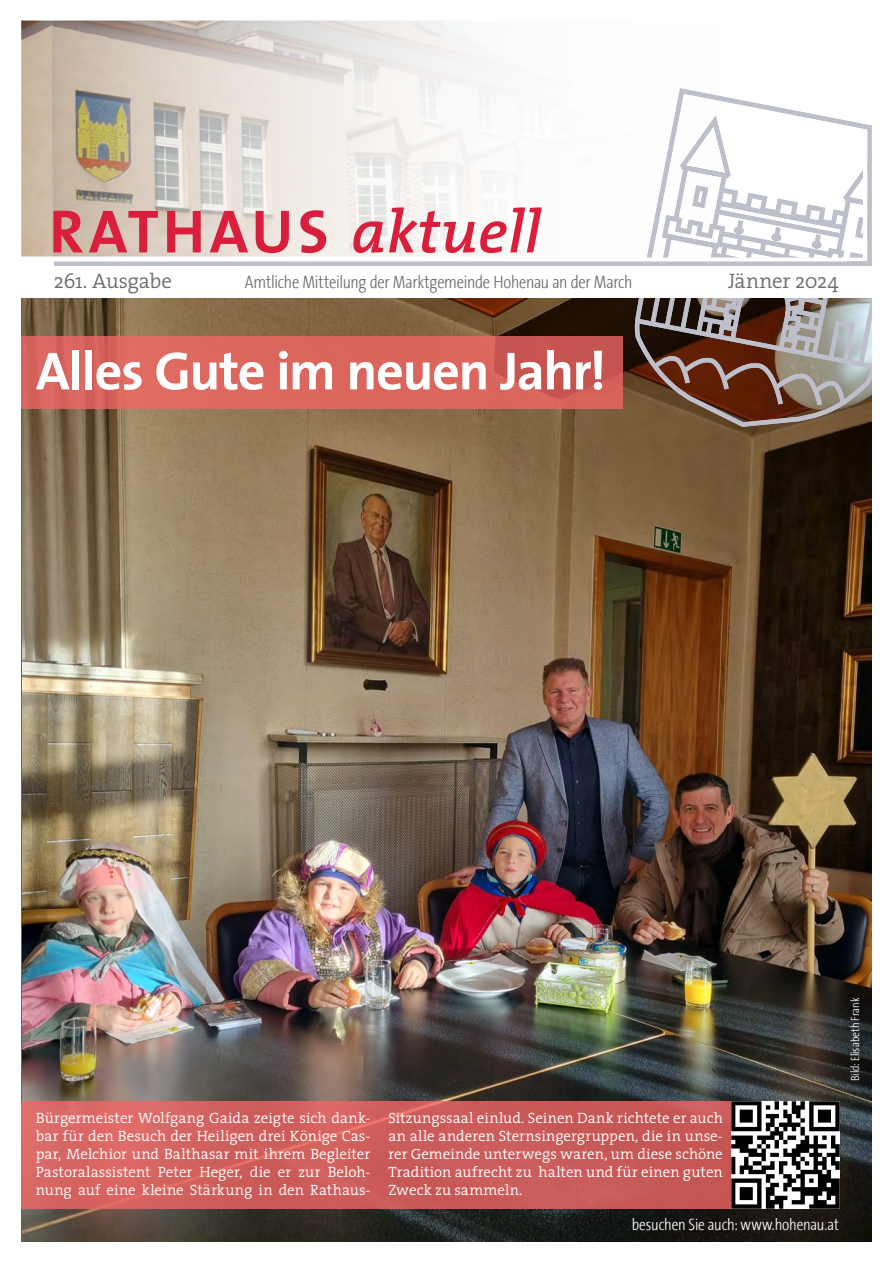
<style>
.page{position:relative;width:893px;height:1263px;background:#fff}
.page>*{position:absolute;margin:0;border:0;box-sizing:border-box;transform-origin:0 0}
.t1{font:61.5px "The Sans 7 Bold Plain";letter-spacing:.07em;color:#da1f3d}
.t2{font:54px "The Sans 7 Bold Plain";letter-spacing:-.025em;color:#fff}
.t3{font:300 21px "The Serif 4";letter-spacing:-.02em;color:#6c6d70}
.t4{font:300 18px "The Sans Cd C3";letter-spacing:-.015em;color:#6c6d70}
.t5{font:300 16.5px "The Sans Cd C3";letter-spacing:-.005em;color:#fff}
.t6{font:300 15px/18px "The Serif 4";color:#fff;text-align:justify}
.t7{font:300 12px "The Sans Cd C3";letter-spacing:-.005em;color:#fff}
.s1{font-family:"The Mix 6";font-weight:600;font-style:italic}
</style>
<div class="page">
<img style="left:22px;top:298px;width:850px;height:944px">
<div style="left:54px;top:261px;width:818px;height:5px;background:#bdbfcb"></div>
<img style="left:21px;top:21px;width:494px;height:235px">
<svg style="left:632px;top:88px;width:240px;height:341px"></svg>
<div style="left:21px;top:336px;width:601px;height:72px;background:linear-gradient(to right,#df6b62,#d15d56)"></div>
<div style="left:21px;top:1101px;width:710px;height:108px;background:linear-gradient(to right,#da6864,#c35654)"></div>
<img style="left:731px;top:1101px;width:108px;height:108px">
<p class="t1" style="left:49px;top:180px;width:493px">RATHAUS <span class="s1">aktuell</span></p>
<p class="t3" style="left:54px;top:264px;width:120px">261. Ausgabe</p>
<p class="t4" style="left:245px;top:274px;width:389px">Amtliche Mitteilung der Marktgemeinde Hohenau an der March</p>
<p class="t3" style="left:728px;top:264px;width:112px">Jänner 2024</p>
<p class="t2" style="left:36px;top:326px;width:572px">Alles Gute im neuen Jahr!</p>
<p class="t7" style="left:849px;top:1081px;width:85px;rotate:-90deg">Bild: Elisabeth Frank</p>
<p class="t6" style="left:36px;top:1108px;width:336px">Bürgermeister Wolfgang Gaida zeigte sich dank&shy;bar für den Besuch der Heiligen drei Könige Cas&shy;par, Melchior und Balthasar mit ihrem Begleiter Pastoralassistent Peter Heger, die er zur Beloh&shy;nung auf eine kleine Stärkung in den Rathaus-</p>
<p class="t6" style="left:388px;top:1108px;width:336px">Sitzungssaal einlud. Seinen Dank richtete er auch an alle anderen Sternsingergruppen, die in unse&shy;rer Gemeinde unterwegs waren, um diese schöne Tradition aufrecht zu halten und für einen guten Zweck zu sammeln.</p>
<p class="t5" style="left:632px;top:1216px;width:209px">besuchen Sie auch: www.hohenau.at</p>
</div>
